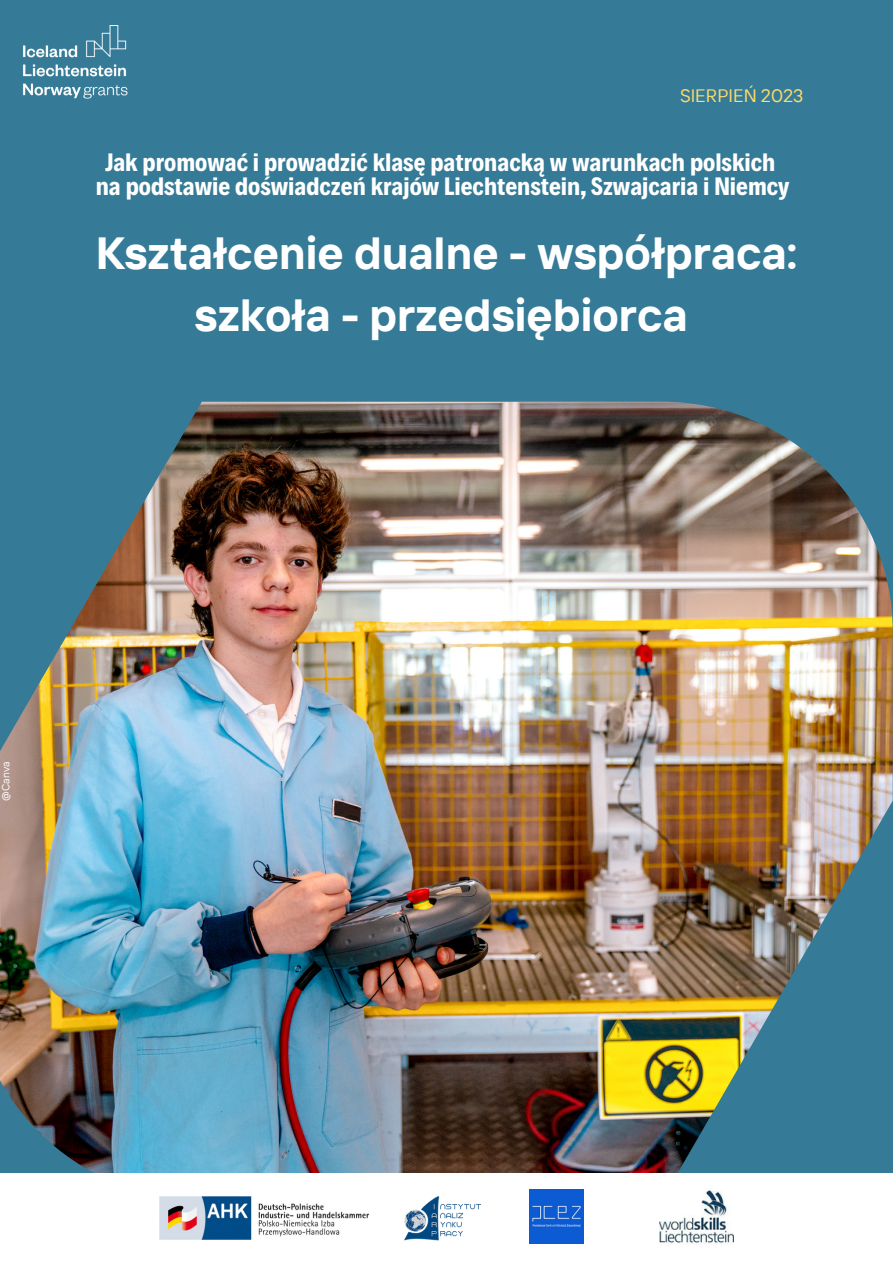
<style>
.page{position:relative;width:893px;height:1264px;background:#fff}
.page>*{position:absolute;margin:0;border:0;box-sizing:border-box;transform-origin:0 0}
.t1{font:700 45px/61.8px "TT Interphases";color:#fff;text-align:center}
.t2{font:700 25.5px "Decalotype";color:#fff}
.t3{font:18px "TT Interphases";color:#ffda6c}
.t4{font:10.5px "TT Interphases";color:#fff}
</style>
<div class="page">
<div style="left:0;top:0;width:892px;height:1262px;background:#357b97"></div>
<img style="left:0;top:402px;width:892px;height:771px">
<div style="left:0;top:1173px;width:892px;height:89px;background:#fff"></div>
<img style="left:159px;top:1196px;width:209px;height:43px">
<img style="left:659px;top:1190px;width:74px;height:55px">
<img style="left:529px;top:1189px;width:54px;height:54px">
<img style="left:404px;top:1196px;width:77px;height:45px">
<img style="left:23px;top:26px;width:104px;height:73px">
<p class="t3" style="left:680px;top:84px;width:125px">SIERPIEŃ 2023</p>
<p class="t2" style="left:105px;top:145px;width:671px">Jak promować i prowadzić klasę patronacką w warunkach polskich</p>
<p class="t2" style="left:96px;top:169px;width:695px">na podstawie doświadczeń krajów Liechtenstein, Szwajcaria i Niemcy</p>
<p class="t1" style="left:96px;top:221px;width:702px">Kształcenie dualne - współpraca: szkoła - przedsiębiorca</p>
<p class="t4" style="left:-1px;top:800px;width:40px;rotate:-90deg">@Canva</p>
</div>
